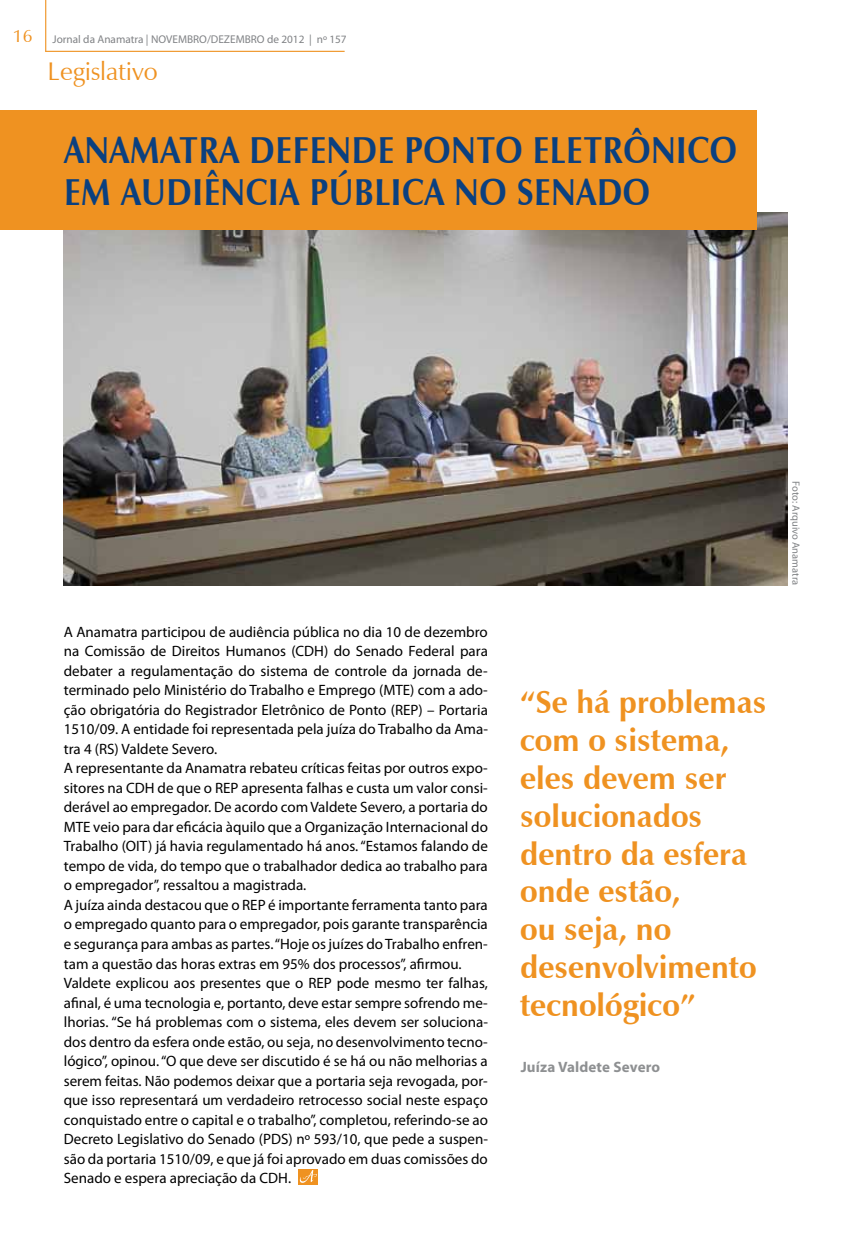
<style>
.page{position:relative;width:851px;height:1234px;background:#fff}
.page>*{position:absolute;margin:0;border:0;box-sizing:border-box;transform-origin:0 0}
.t1{font:700 37.5px/42px "Zapf Humanist 601 BT";letter-spacing:.02em;color:#0b407f;scale:.88 1}
.t2{font:700 31.5px/37.8px "Zapf Humanist 601 BT";color:#ef9221}
.t3{font:25.5px "Zapf Humanist 601 BT";color:#ef9221}
.t4{font:15px/19.5px "Myriad Pro";color:#000}
.t5{font:700 15px "Myriad Pro";letter-spacing:.01em;color:#8e9092}
.t6{font:11.25px "Myriad Pro";color:#808285}
.t7{font:10.5px "Myriad Pro";color:#808285}
.s1{font-family:"Zapf Humanist 601 BT";font-size:18px;color:#ef9221}
</style>
<div class="page">
<hr style="left:45px;top:0;width:1px;height:52px;background:#ef9221">
<hr style="left:45px;top:51px;width:299px;height:1px;background:#ef9221">
<img style="left:64px;top:212px;width:723px;height:373px">
<svg style="left:299px;top:1169px;width:19px;height:14px"></svg>
<svg style="left:300px;top:1169px;width:17px;height:13px"></svg>
<div style="left:0;top:111px;width:756px;height:119px;background:#ef9221"></div>
<p class="t6" style="left:13px;top:32px;width:335px"><span class="s1">16</span> Jornal da Anamatra | NOVEMBRO/DEZEMBRO de 2012 | nº 157</p>
<h3 class="t3" style="left:48px;top:56px;width:111px">Legislativo</h3>
<h1 class="t1" style="left:64px;top:129px;width:766px">Anamatra defen de ponto eletrôn ico em audiência pública no Senado</h1>
<p class="t4" style="left:64px;top:621px;width:425px">A Anamatra participou de audiência pública no dia 10 de dezembro na Comissão de Direitos Humanos (CDH) do Senado Federal para debater a regulamentação do sistema de controle da jornada de&shy;terminado pelo Ministério do Trabalho e Emprego (MTE) com a ado&shy;ção obrigatória do Registrador Eletrônico de Ponto (REP) – Portaria 1510/09. A entidade foi representada pela juíza do Trabalho da Ama&shy;tra 4 (RS) Valdete Severo.<br>A representante da Anamatra rebateu críticas feitas por outros expo&shy;sitores na CDH de que o REP apresenta falhas e custa um valor consi&shy;derável ao empregador. De acordo com Valdete Severo, a portaria do MTE veio para dar eficácia àquilo que a Organização Internacional do Trabalho (OIT) já havia regulamentado há anos. “Estamos falando de tempo de vida, do tempo que o trabalhador dedica ao trabalho para o empregador”, ressaltou a magistrada.<br>A juíza ainda destacou que o REP é importante ferramenta tanto para o empregado quanto para o empregador, pois garante transparência e segurança para ambas as partes. “Hoje os juízes do Trabalho enfren&shy;tam a questão das horas extras em 95% dos processos”, afirmou.<br>Valdete explicou aos presentes que o REP pode mesmo ter falhas, afinal, é uma tecnologia e, portanto, deve estar sempre sofrendo me&shy;lhorias. “Se há problemas com o sistema, eles devem ser soluciona&shy;dos dentro da esfera onde estão, ou seja, no desenvolvimento tecno&shy;lógico”, opinou. “O que deve ser discutido é se há ou não melhorias a serem feitas. Não podemos deixar que a portaria seja revogada, por&shy;que isso representará um verdadeiro retrocesso social neste espaço conquistado entre o capital e o trabalho”, completou, referindo-se ao Decreto Legislativo do Senado (PDS) nº 593/10, que pede a suspen&shy;são da portaria 1510/09, e que já foi aprovado em duas comissões do Senado e espera apreciação da CDH.</p>
<p class="t7" style="left:802px;top:481px;width:105px;rotate:90deg">Foto: Arquivo Anamatra</p>
<h2 class="t2" style="left:520px;top:683px;width:248px">“Se há problemas com o sistema, eles devem ser solucionados dentro da esfera onde estão,<br>ou seja, no desenvolvimento tecnológico”</h2>
<p class="t5" style="left:520px;top:1056px;width:141px">Juíza Valdete Severo</p>
</div>
